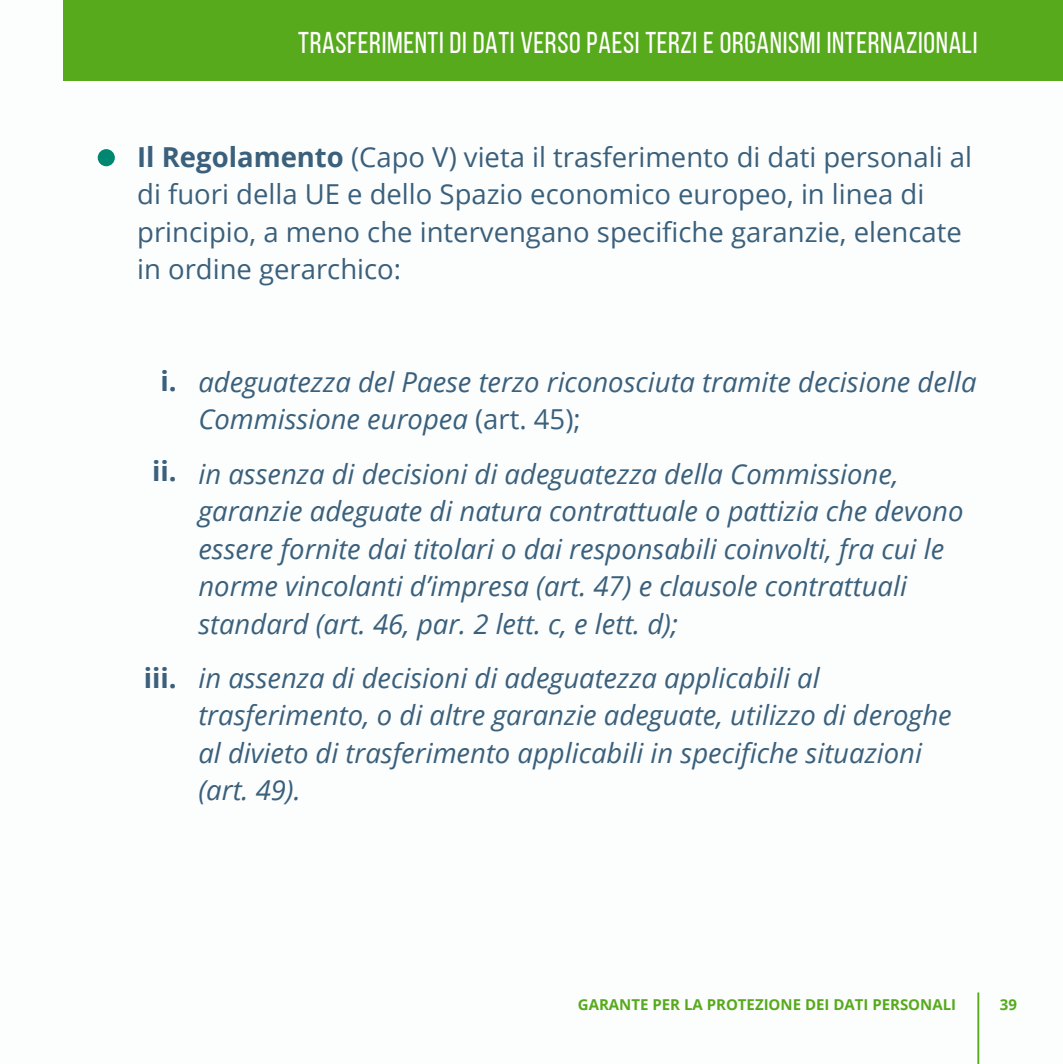
<style>
.page{position:relative;width:1063px;height:1064px;background:#fff}
.page>*{position:absolute;margin:0;border:0;box-sizing:border-box;transform-origin:0 0}
.t1{font:30px "Bebas Neue";letter-spacing:.02em;color:#fff}
.t2{font:italic 27.5px/37.5px "Open Sans";color:#3a607c}
.t3{font:27.5px/37.5px "Open Sans";color:#3a607c}
.t4{font:700 27.5px "Open Sans";color:#3a607c}
.t5{font:700 15px "Open Sans";color:#56aa1c}
.s1{font-weight:700}
.s2{font-style:normal}
</style>
<div class="page">
<div style="left:98px;top:149px;width:17px;height:17px;background:#008772;border-radius:50%"></div>
<div style="left:63px;top:0;width:999px;height:80px;background:#56aa1c"></div>
<hr style="left:977px;top:992px;width:2px;height:70px;background:#56aa1c">
<p class="t1" style="left:298px;top:31px;width:680px">TRASFERIMENTI DI DATI VERSO PAESI TERZI E ORGANISMI INTERNAZIONALI</p>
<p class="t3" style="left:137px;top:137px;width:836px"><span class="s1">Il Regolamento</span> (Capo V) vieta il trasferimento di dati personali al di fuori della UE e dello Spazio economico europeo, in linea di principio, a meno che intervengano specifiche garanzie, elencate in ordine gerarchico:</p>
<p class="t4" style="left:160px;top:361px;width:18px">i.</p>
<p class="t4" style="left:152px;top:451px;width:26px">ii.</p>
<p class="t4" style="left:144px;top:658px;width:34px">iii.</p>
<p class="t2" style="left:198px;top:362px;width:779px">adeguatezza del Paese terzo riconosciuta tramite decisione della<br>Commissione europea <span class="s2">(art. 45);</span></p>
<p class="t2" style="left:198px;top:454px;width:766px">in assenza di decisioni di adeguatezza della Commissione, garanzie adeguate di natura contrattuale o pattizia che devono essere fornite dai titolari o dai responsabili coinvolti, fra cui le norme vincolanti d’impresa (art. 47) e clausole contrattuali standard (art. 46, par. 2 lett. c, e lett. d);</p>
<p class="t2" style="left:198px;top:658px;width:755px">in assenza di decisioni di adeguatezza applicabili al trasferimento, o di altre garanzie adeguate, utilizzo di deroghe al divieto di trasferimento applicabili in specifiche situazioni (art. 49).</p>
<p class="t5" style="left:578px;top:993px;width:380px">GARANTE PER LA PROTEZIONE DEI DATI PERSONALI</p>
<p class="t5" style="left:1000px;top:993px;width:19px">39</p>
</div>
